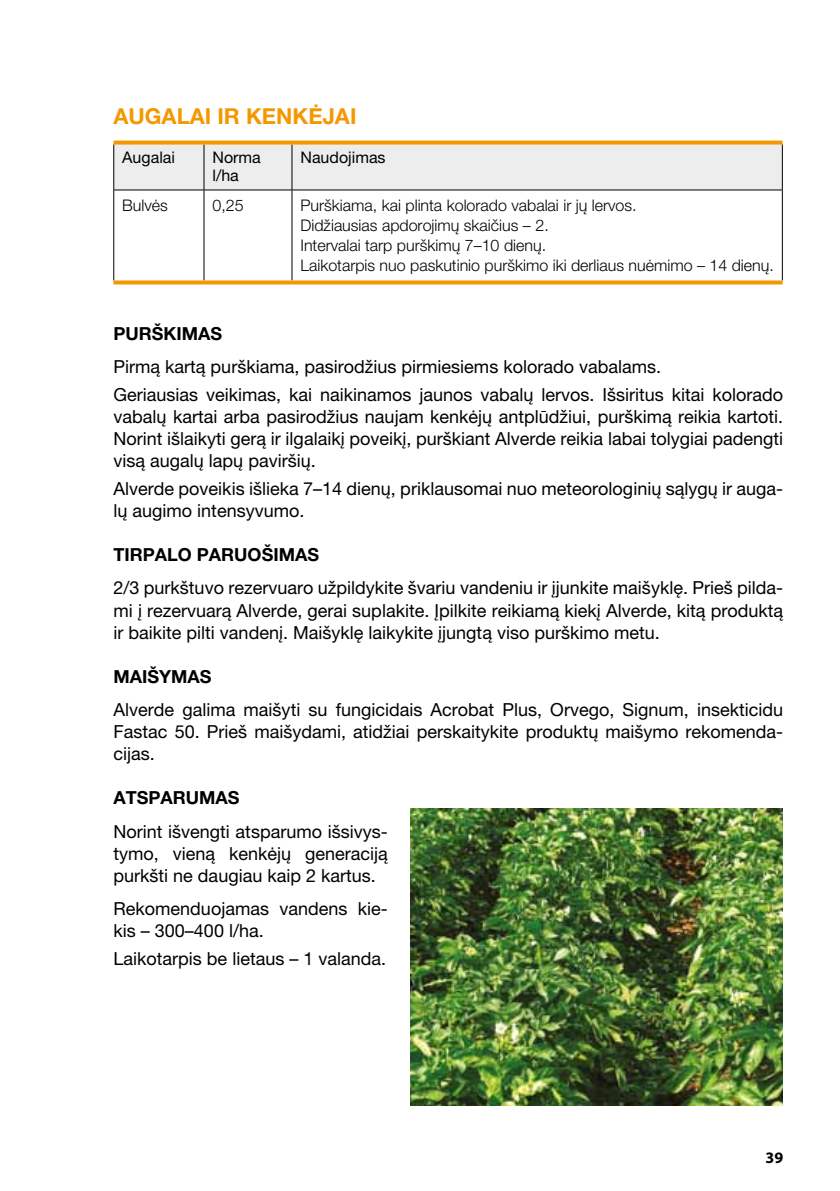
<style>
.page{position:relative;width:840px;height:1191px;background:#fff}
.page>*{position:absolute;margin:0;border:0;box-sizing:border-box;transform-origin:0 0}
.t1{font:700 22px "Helvetica Neue CEU";color:#f49800}
.t2{font:18px/22px "Helvetica Neue CEU";color:#000;text-align:justify}
.t3{font:700 18px "Helvetica Neue CEU";color:#000}
.t4{font:300 16px/20px "Helvetica Neue CEU";color:#000}
.t5{font:16px/18px "Helvetica Neue CEU";color:#000}
.t6{font:700 16px "Myriad Pro";color:#000}
</style>
<div class="page">
<img style="left:410px;top:808px;width:372px;height:298px">
<div style="left:114px;top:145px;width:667px;height:45px;background:#ededed"></div>
<hr style="left:203px;top:190px;width:1px;height:90px;background:#000">
<hr style="left:203px;top:145px;width:1px;height:45px;background:#000">
<hr style="left:291px;top:145px;width:1px;height:45px;background:#000">
<hr style="left:291px;top:190px;width:1px;height:90px;background:#000">
<svg style="left:113px;top:141px;width:91px;height:4px"></svg>
<svg style="left:204px;top:141px;width:88px;height:4px"></svg>
<svg style="left:292px;top:141px;width:490px;height:4px;background:#f2a119"></svg>
<hr style="left:113px;top:145px;width:1px;height:45px;background:#000">
<hr style="left:781px;top:145px;width:1px;height:45px;background:#000">
<hr style="left:113px;top:190px;width:91px;height:1px;background:#000">
<hr style="left:113px;top:190px;width:1px;height:90px;background:#000">
<hr style="left:204px;top:190px;width:88px;height:1px;background:#000">
<hr style="left:292px;top:190px;width:490px;height:1px;background:#000">
<hr style="left:781px;top:190px;width:1px;height:90px;background:#000">
<svg style="left:113px;top:280px;width:91px;height:4px"></svg>
<svg style="left:204px;top:280px;width:88px;height:4px"></svg>
<svg style="left:292px;top:280px;width:490px;height:4px;background:#f5a41f"></svg>
<p class="t1" style="left:113px;top:102px;width:244px">AUGALAI IR KENKĖJAI</p>
<p class="t5" style="left:122px;top:148px;width:54px">Augalai</p>
<p class="t5" style="left:212px;top:148px;width:50px">Norma l/ha</p>
<p class="t5" style="left:300px;top:148px;width:87px">Naudojimas</p>
<p class="t4" style="left:122px;top:195px;width:47px">Bulvės</p>
<p class="t4" style="left:212px;top:195px;width:33px">0,25</p>
<p class="t4" style="left:300px;top:195px;width:474px">Purškiama, kai plinta kolorado vabalai ir jų lervos.<br>Didžiausias apdorojimų skaičius – 2.<br>Intervalai tarp purškimų 7–10 dienų.<br>Laikotarpis nuo paskutinio purškimo iki derliaus nuėmimo – 14 dienų.</p>
<p class="t3" style="left:113px;top:322px;width:110px">PURŠKIMAS</p>
<p class="t2" style="left:113px;top:353px;width:671px;line-height:27.6px">Pirmą kartą purškiama, pasirodžius pirmiesiems kolorado vabalams.<br>Geriausias veikimas, kai naikinamos jaunos vabalų lervos. Išsiritus kitai kolorado</p>
<p class="t2" style="left:113px;top:405px;width:670px">vabalų kartai arba pasirodžius naujam kenkėjų antplūdžiui, purškimą reikia kartoti.<br>Norint išlaikyti gerą ir ilgalaikį poveikį, purškiant Alverde reikia labai tolygiai padengti visą augalų lapų paviršių.</p>
<p class="t2" style="left:113px;top:477px;width:670px">Alverde poveikis išlieka 7–14 dienų, priklausomai nuo meteorologinių sąlygų ir auga&shy;lų augimo intensyvumo.</p>
<p class="t3" style="left:113px;top:543px;width:207px">TIRPALO PARUOŠIMAS</p>
<p class="t2" style="left:113px;top:577px;width:670px">2/3 purkštuvo rezervuaro užpildykite švariu vandeniu ir įjunkite maišyklę. Prieš pilda&shy;mi į rezervuarą Alverde, gerai suplakite. Įpilkite reikiamą kiekį Alverde, kitą produktą ir baikite pilti vandenį. Maišyklę laikykite įjungtą viso purškimo metu.</p>
<p class="t3" style="left:113px;top:665px;width:99px">MAIŠYMAS</p>
<p class="t2" style="left:113px;top:698px;width:671px">Alverde galima maišyti su fungicidais Acrobat Plus, Orvego, Signum, insekticidu Fastac 50. Prieš maišydami, atidžiai perskaitykite produktų maišymo rekomenda&shy;cijas.</p>
<p class="t3" style="left:113px;top:787px;width:128px">ATSPARUMAS</p>
<p class="t2" style="left:113px;top:820px;width:276px">Norint išvengti atsparumo išsivys&shy;tymo, vieną kenkėjų generaciją purkšti ne daugiau kaip 2 kartus.</p>
<p class="t2" style="left:113px;top:897px;width:276px">Rekomenduojamas vandens kie&shy;kis – 300–400 l/ha.</p>
<p class="t2" style="left:113px;top:947px;width:274px">Laikotarpis be lietaus – 1 valanda.</p>
<p class="t6" style="left:765px;top:1147px;width:19px">39</p>
</div>
